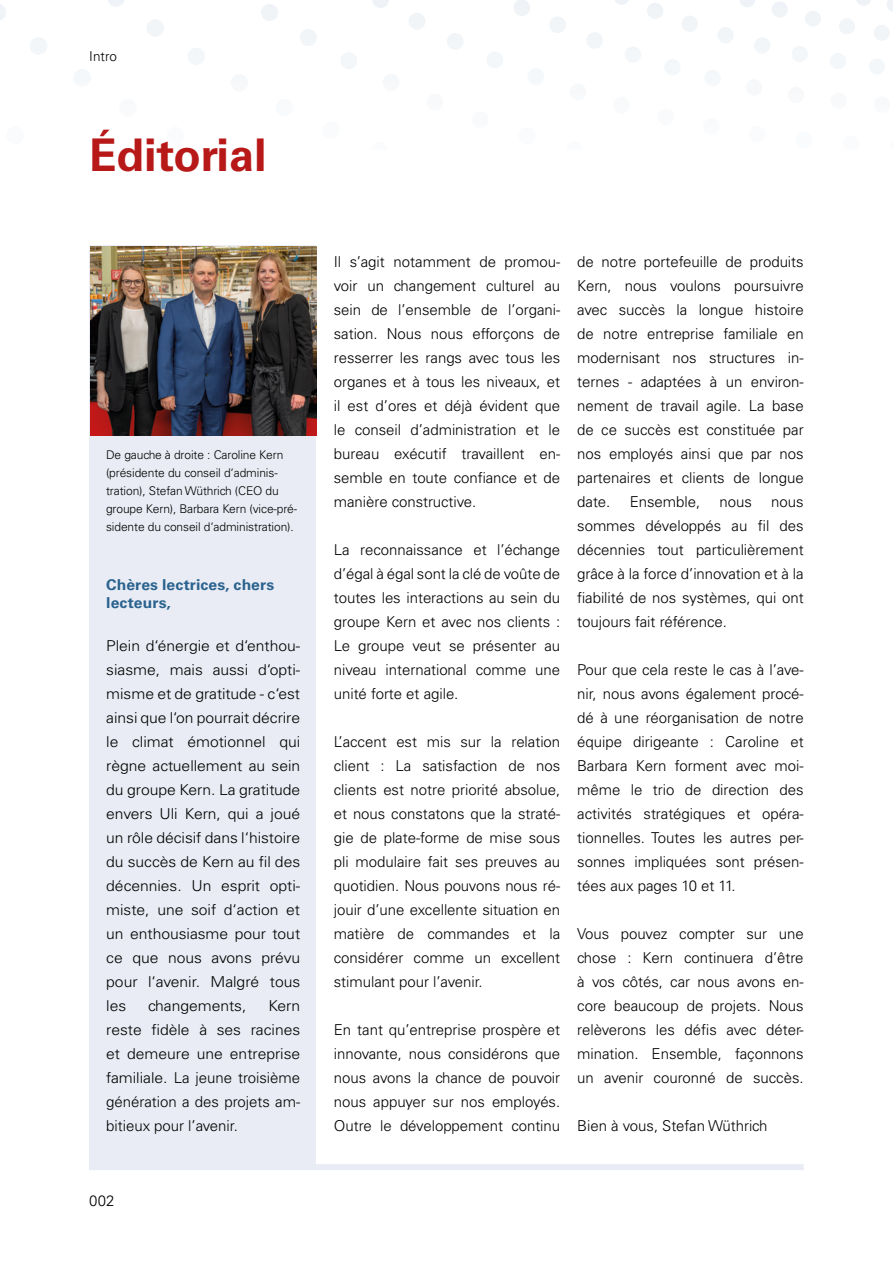
<style>
.page{position:relative;width:893px;height:1263px;background:#fff}
.page>*{position:absolute;margin:0;border:0;box-sizing:border-box;transform-origin:0 0}
.t1{font:700 45px "Univers LT Std";color:#b71918}
.t2{font:300 15px/24px "Univers LT Std";letter-spacing:-.005em;color:#000;text-align:justify}
.t3{font:300 15px/24px "Univers LT Std";letter-spacing:-.005em;color:#000;text-align:justify;scale:1.05 1}
.t4{font:700 15px/18px "Univers LT Std";letter-spacing:.005em;color:#2a638e;scale:1.05 1}
.t5{font:300 13.5px "Univers LT Std";color:#000}
.t6{font:300 12px/18px "Univers LT Std";letter-spacing:-.01em;color:#000}
</style>
<div class="page">
<svg style="left:887px;top:0;width:6px;height:12px"></svg>
<svg style="left:856px;top:0;width:15px;height:6px"></svg>
<div style="left:874px;top:25px;width:16px;height:16px;background:#f2f5f8;border-radius:50%"></div>
<div style="left:839px;top:18px;width:16px;height:16px;background:#f1f5f7;border-radius:50%"></div>
<div style="left:805px;top:11px;width:16px;height:16px;background:#f0f4f7;border-radius:50%"></div>
<div style="left:772px;top:1px;width:16px;height:17px;background:#f0f4f7;border-radius:50%"></div>
<div style="left:869px;top:58px;width:16px;height:17px;background:#f4f7f9;border-radius:50%"></div>
<svg style="left:739px;top:0;width:16px;height:7px"></svg>
<div style="left:830px;top:53px;width:16px;height:16px;background:#f4f7f9;border-radius:50%"></div>
<div style="left:792px;top:46px;width:16px;height:16px;background:#f4f7f9;border-radius:50%"></div>
<div style="left:874px;top:96px;width:16px;height:17px;background:#f7f9fb;border-radius:50%"></div>
<div style="left:754px;top:37px;width:16px;height:17px;background:#f3f6f8;border-radius:50%"></div>
<div style="left:831px;top:92px;width:16px;height:17px;background:#f7f9fb;border-radius:50%"></div>
<div style="left:717px;top:27px;width:17px;height:16px;background:#f2f5f8;border-radius:50%"></div>
<div style="left:682px;top:16px;width:16px;height:16px;background:#f1f5f7;border-radius:50%"></div>
<div style="left:788px;top:87px;width:16px;height:16px;background:#f7f9fb;border-radius:50%"></div>
<div style="left:647px;top:3px;width:16px;height:16px;background:#f0f4f7;border-radius:50%"></div>
<div style="left:746px;top:79px;width:16px;height:17px;background:#f6f8fa;border-radius:50%"></div>
<svg style="left:615px;top:0;width:14px;height:5px"></svg>
<div style="left:704px;top:70px;width:17px;height:16px;background:#f5f8fa;border-radius:50%"></div>
<div style="left:796px;top:132px;width:16px;height:16px;background:#fafbfc;border-radius:50%"></div>
<div style="left:664px;top:59px;width:17px;height:16px;background:#f4f7f9;border-radius:50%"></div>
<div style="left:749px;top:126px;width:17px;height:16px;background:#f9fbfc;border-radius:50%"></div>
<div style="left:625px;top:46px;width:16px;height:17px;background:#f4f7f9;border-radius:50%"></div>
<div style="left:703px;top:118px;width:17px;height:17px;background:#f9fbfc;border-radius:50%"></div>
<div style="left:586px;top:32px;width:17px;height:17px;background:#f3f6f8;border-radius:50%"></div>
<div style="left:658px;top:108px;width:16px;height:17px;background:#f9fafb;border-radius:50%"></div>
<div style="left:549px;top:16px;width:17px;height:17px;background:#f1f5f7;border-radius:50%"></div>
<div style="left:513px;top:0;width:17px;height:16px;background:#eff3f7;border-radius:50%"></div>
<div style="left:613px;top:97px;width:17px;height:17px;background:#f8fafb;border-radius:50%"></div>
<div style="left:570px;top:84px;width:16px;height:16px;background:#f6f8fa;border-radius:50%"></div>
<div style="left:527px;top:68px;width:17px;height:17px;background:#f5f8fa;border-radius:50%"></div>
<div style="left:486px;top:51px;width:17px;height:17px;background:#f4f7f9;border-radius:50%"></div>
<div style="left:447px;top:33px;width:17px;height:17px;background:#f3f6f8;border-radius:50%"></div>
<div style="left:518px;top:127px;width:17px;height:17px;background:#fafbfc;border-radius:50%"></div>
<div style="left:409px;top:13px;width:16px;height:17px;background:#f1f5f7;border-radius:50%"></div>
<div style="left:472px;top:111px;width:17px;height:17px;background:#f9fafb;border-radius:50%"></div>
<svg style="left:372px;top:0;width:17px;height:8px"></svg>
<div style="left:426px;top:93px;width:17px;height:18px;background:#f7f9fb;border-radius:50%"></div>
<div style="left:383px;top:74px;width:17px;height:17px;background:#f6f8fa;border-radius:50%"></div>
<div style="left:340px;top:52px;width:17px;height:17px;background:#f4f7f9;border-radius:50%"></div>
<div style="left:300px;top:29px;width:17px;height:17px;background:#f2f5f8;border-radius:50%"></div>
<div style="left:261px;top:4px;width:17px;height:17px;background:#f0f4f7;border-radius:50%"></div>
<div style="left:323px;top:122px;width:17px;height:17px;background:#f9fbfc;border-radius:50%"></div>
<div style="left:276px;top:99px;width:17px;height:17px;background:#f8fafb;border-radius:50%"></div>
<div style="left:231px;top:74px;width:17px;height:18px;background:#f6f8fa;border-radius:50%"></div>
<div style="left:188px;top:48px;width:17px;height:17px;background:#f4f7f9;border-radius:50%"></div>
<div style="left:146px;top:19px;width:18px;height:18px;background:#f1f5f7;border-radius:50%"></div>
<div style="left:167px;top:127px;width:18px;height:17px;background:#f9fbfc;border-radius:50%"></div>
<svg style="left:108px;top:0;width:16px;height:7px"></svg>
<div style="left:119px;top:99px;width:18px;height:18px;background:#f8fafb;border-radius:50%"></div>
<div style="left:73px;top:69px;width:18px;height:18px;background:#f5f8fa;border-radius:50%"></div>
<div style="left:30px;top:37px;width:17px;height:18px;background:#f3f6f8;border-radius:50%"></div>
<svg style="left:0;top:4px;width:6px;height:16px"></svg>
<div style="left:6px;top:126px;width:18px;height:18px;background:#f9fbfc;border-radius:50%"></div>
<div style="left:89px;top:245px;width:227px;height:924px;background:#e9ecf4"></div>
<div style="left:89px;top:1164px;width:715px;height:6px;background:#e9ecf4"></div>
<img style="left:90px;top:246px;width:227px;height:189px">
<p class="t5" style="left:89px;top:48px;width:29px">Intro</p>
<h1 class="t1" style="left:89px;top:129px;width:179px">Éditorial</h1>
<p class="t6" style="left:106px;top:446px;width:193px">De gauche à droite : Caroline Kern (présidente du conseil d‘adminis&shy;tration), Stefan Wüthrich (CEO du groupe Kern), Barbara Kern (vice-pré&shy;sidente du conseil d‘administration).</p>
<p class="t4" style="left:106px;top:576px;width:161px">Chères lectrices, chers lecteurs,</p>
<p class="t3" style="left:106px;top:634px;width:186px">Plein d‘énergie et d‘enthou&shy;siasme, mais aussi d‘opti&shy;misme et de gratitude - c‘est ainsi que l‘on pourrait décrire le climat émotionnel qui règne actuellement au sein du groupe Kern. La gratitude envers Uli Kern, qui a joué un rôle décisif dans l‘histoire du succès de Kern au fil des décennies. Un esprit opti&shy;miste, une soif d‘action et un enthousiasme pour tout ce que nous avons prévu pour l‘avenir. Malgré tous les</p>
<p class="t3" style="left:106px;top:994px;width:186px;text-indent:162px">Kern reste fidèle à ses racines et demeure une entreprise familiale. La jeune troisième génération a des projets am&shy;bitieux pour l’avenir.</p>
<p class="t3" style="left:148px;top:994px;width:95px">changements,</p>
<p class="t2" style="left:89px;top:1189px;width:27px">002</p>
<p class="t2" style="left:334px;top:250px;width:228px">Il s’agit notamment de promou&shy;voir un changement culturel au sein de l’ensemble de l’organi&shy;sation. Nous nous efforçons de resserrer les rangs avec tous les organes et à tous les niveaux, et il est d’ores et déjà évident que le conseil d’administration et le bureau exécutif travaillent en&shy;semble en toute confiance et de manière constructive.</p>
<p class="t2" style="left:334px;top:538px;width:228px">La reconnaissance et l’échange d’égal à égal sont la clé de voûte de toutes les interactions au sein du groupe Kern et avec nos clients :<br>Le groupe veut se présenter au niveau international comme une unité forte et agile.</p>
<p class="t2" style="left:334px;top:730px;width:228px">L’accent est mis sur la relation client : La satisfaction de nos clients est notre priorité absolue, et nous constatons que la straté&shy;gie de plate-forme de mise sous pli modulaire fait ses preuves au quotidien. Nous pouvons nous ré&shy;jouir d’une excellente situation en matière de commandes et la considérer comme un excellent stimulant pour l’avenir.</p>
<p class="t2" style="left:334px;top:1018px;width:228px">En tant qu’entreprise prospère et innovante, nous considérons que nous avons la chance de pouvoir nous appuyer sur nos employés.<br>Outre le développement continu</p>
<p class="t2" style="left:577px;top:250px;width:228px">de notre portefeuille de produits Kern, nous voulons poursuivre avec succès la longue histoire de notre entreprise familiale en modernisant nos structures in&shy;ternes - adaptées à un environ&shy;nement de travail agile. La base de ce succès est constituée par nos employés ainsi que par nos partenaires et clients de longue date.</p>
<p class="t2" style="left:630px;top:490px;width:72px">Ensemble,</p>
<p class="t2" style="left:720px;top:490px;width:34px">nous</p>
<p class="t2" style="left:577px;top:490px;width:228px;text-indent:194px">nous sommes développés au fil des décennies tout particulièrement grâce à la force d’innovation et à la fiabilité de nos systèmes, qui ont toujours fait référence.</p>
<p class="t2" style="left:577px;top:658px;width:228px">Pour que cela reste le cas à l’ave&shy;nir, nous avons également procé&shy;dé à une réorganisation de notre équipe dirigeante : Caroline et Barbara Kern forment avec moi&shy;même le trio de direction des activités stratégiques et opéra&shy;tionnelles. Toutes les autres per&shy;sonnes impliquées sont présen&shy;tées aux pages 10 et 11.</p>
<p class="t2" style="left:577px;top:922px;width:228px">Vous pouvez compter sur une chose : Kern continuera d’être à vos côtés, car nous avons en&shy;core beaucoup de projets. Nous relèverons les défis avec déter&shy;mination. Ensemble, façonnons un avenir couronné de succès.</p>
<p class="t2" style="left:577px;top:1114px;width:192px">Bien à vous, Stefan Wüthrich</p>
</div>
